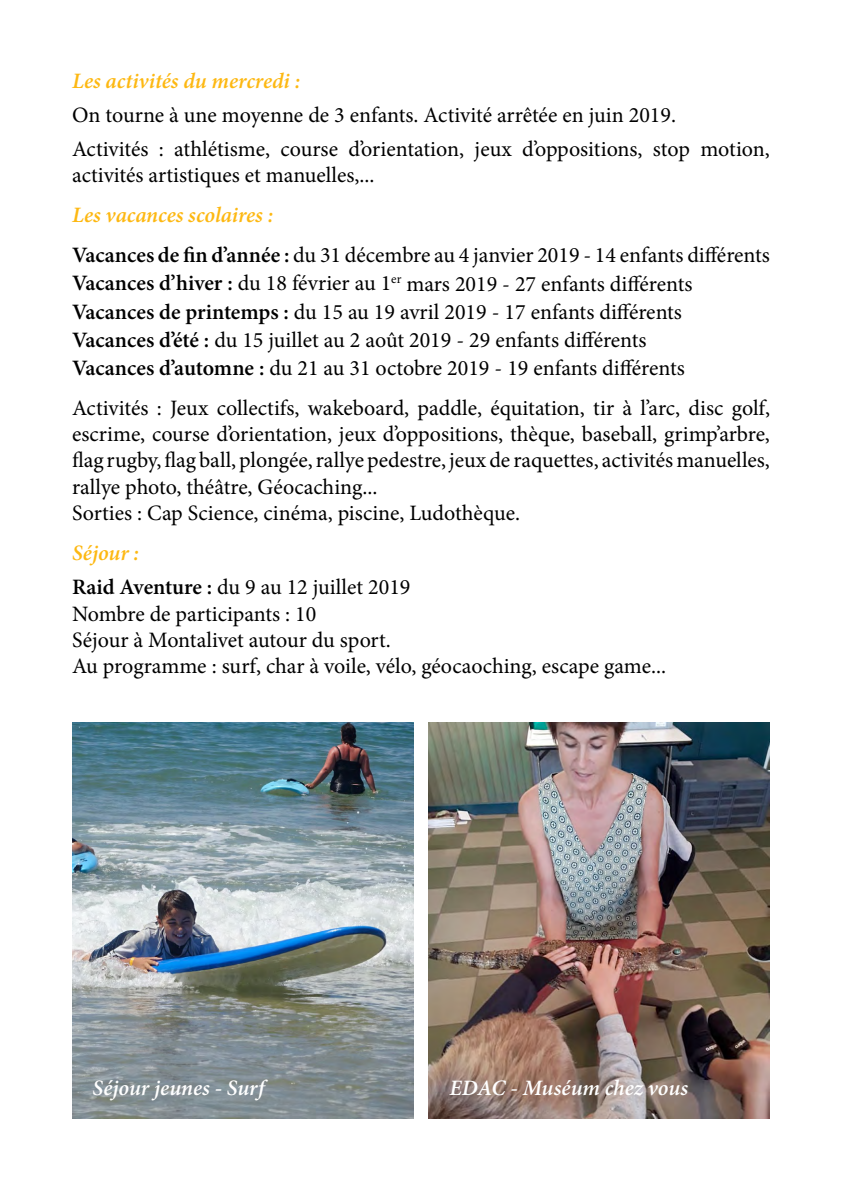
<style>
.page{position:relative;width:842px;height:1191px;background:#fff}
.page>*{position:absolute;margin:0;border:0;box-sizing:border-box;transform-origin:0 0}
.t1{font:22px/26.4px "Minion Pro";color:#000}
.t2{font:italic 600 22px "Minion Pro";letter-spacing:-.005em;color:#fff}
.t3{font:italic 600 22px "Minion Pro";letter-spacing:-.005em;color:#fdb812}
.s1{font-weight:600;font-style:italic;color:#fdb812}
.s2{font-weight:600}
</style>
<div class="page">
<img style="left:429px;top:722px;width:341px;height:397px">
<img style="left:72px;top:722px;width:341px;height:397px">
<p class="t3" style="left:72px;top:66px;width:230px">Les activités du mercredi :</p>
<p class="t1" style="left:72px;top:98px;width:699px;line-height:34px">On tourne à une moyenne de 3 enfants. Activité arrêtée en juin 2019.<br>Activités : athlétisme, course d’orientation, jeux d’oppositions, stop motion,</p>
<p class="t1" style="left:72px;top:162px;width:304px">activités artistiques et manuelles,...</p>
<p class="t1" style="left:72px;top:195px;width:699px;line-height:40px"><span class="s1">Les vacances scolaires :<br></span><span class="s2">Vacances de fin d’année :</span> du 31 décembre au 4 janvier 2019 - 14 enfants différents</p>
<p class="t1" style="left:72px;top:269px;width:622px;line-height:28px"><span class="s2">Vacances d’hiver :</span> du 18 février au 1<sup>er</sup> mars 2019 - 27 enfants différents <span class="s2">Vacances de printemps :</span> du 15 au 19 avril 2019 - 17 enfants différents <span class="s2">Vacances d’été :</span> du 15 juillet au 2 août 2019 - 29 enfants différents <span class="s2">Vacances d’automne :</span> du 21 au 31 octobre 2019 - 19 enfants différents</p>
<p class="t1" style="left:72px;top:394px;width:699px">Activités : Jeux collectifs, wakeboard, paddle, équitation, tir à l’arc, disc golf, escrime, course d’orientation, jeux d’oppositions, thèque, baseball, grimp’arbre, flag rugby, flag ball, plongée, rallye pedestre, jeux de raquettes, activités manuelles, rallye photo, théâtre, Géocaching...<br>Sorties : Cap Science, cinéma, piscine, Ludothèque.</p>
<p class="t1" style="left:72px;top:536px;width:340px;line-height:34px"><span class="s1">Séjour :<br></span><span class="s2">Raid Aventure :</span> du 9 au 12 juillet 2019</p>
<p class="t1" style="left:72px;top:600px;width:596px">Nombre de participants : 10<br>Séjour à Montalivet autour du sport.<br>Au programme : surf, char à voile, vélo, géocaoching, escape game...</p>
<p class="t2" style="left:93px;top:1072px;width:173px">Séjour jeunes - Surf</p>
<p class="t2" style="left:449px;top:1072px;width:240px">EDAC - Muséum chez vous</p>
</div>
